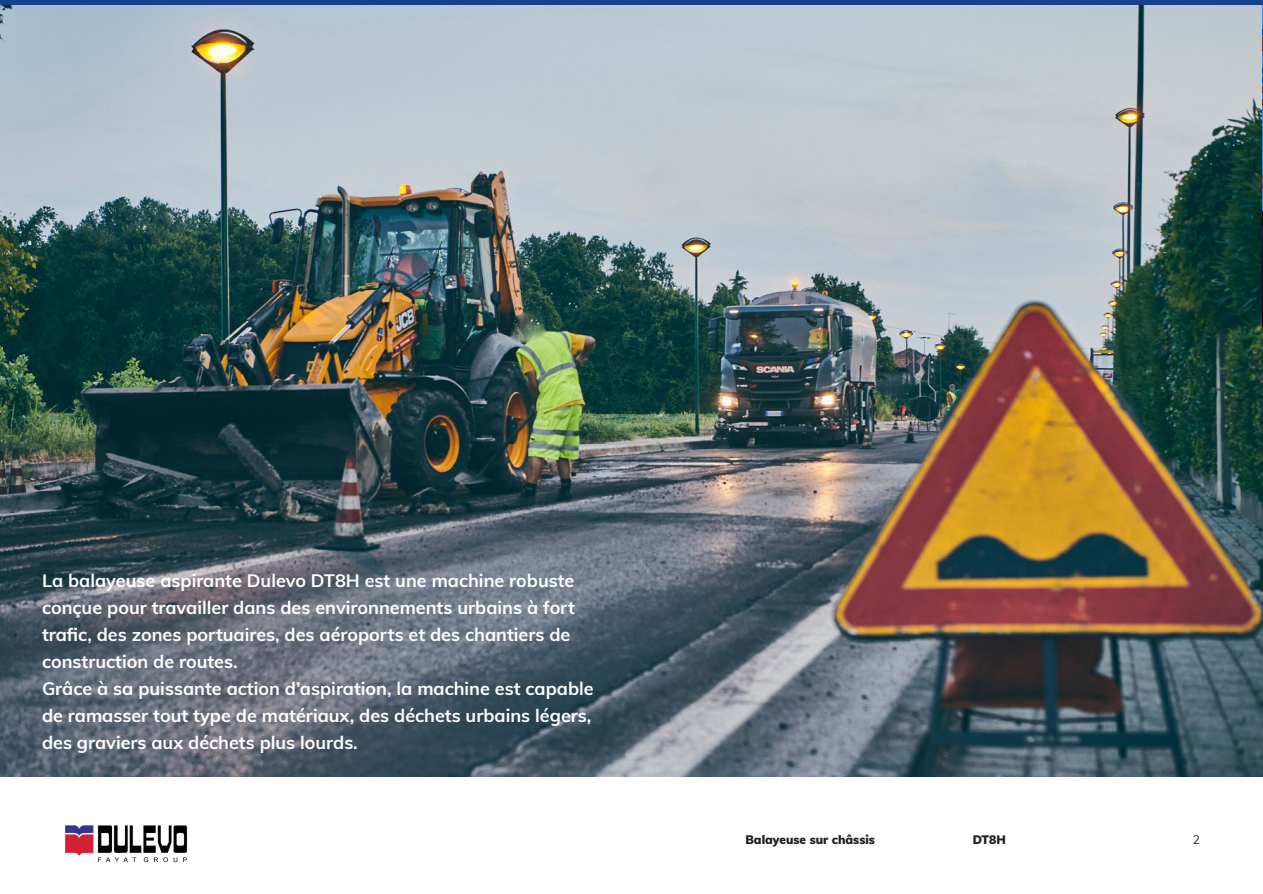
<style>
.page{position:relative;width:1263px;height:894px;background:#fff}
.page>*{position:absolute;margin:0;border:0;box-sizing:border-box;transform-origin:0 0}
.t1{font:700 18px/27px "Muli";color:#fff}
.t2{font:900 12px "Muli";color:#231f20}
.t3{font:12px "Muli";color:#231f20}
</style>
<div class="page">
<img style="left:65px;top:825px;width:123px;height:38px">
<img style="left:0;top:5px;width:1262px;height:771px">
<img style="left:1262px;top:1px;width:1px;height:325px">
<div style="left:0;top:0;width:1262px;height:5px;background:#17428b"></div>
<p class="t1" style="left:42px;top:566px;width:553px">La balayeuse aspirante Dulevo DT8H est une machine robuste conçue pour travailler dans des environnements urbains à fort trafic, des zones portuaires, des aéroports et des chantiers de construction de routes.<br>Grâce à sa puissante action d’aspiration, la machine est capable de ramasser tout type de matériaux, des déchets urbains légers, des graviers aux déchets plus lourds.</p>
<p class="t2" style="left:745px;top:830px;width:131px">Balayeuse sur châssis</p>
<p class="t2" style="left:972px;top:830px;width:35px">DT8H</p>
<p class="t3" style="left:1192px;top:830px;width:9px">2</p>
</div>
